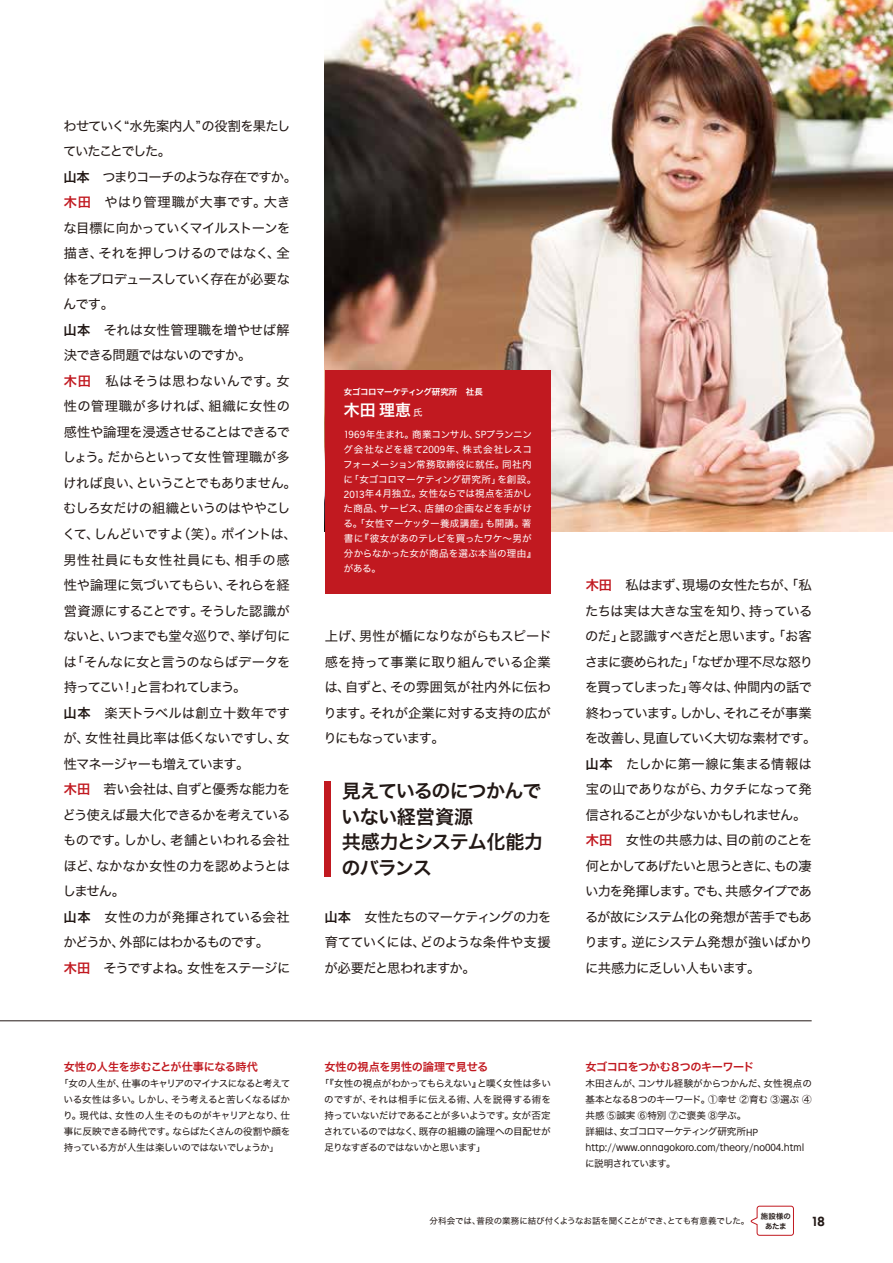
<style>
.page{position:relative;width:893px;height:1263px;background:#fff}
.page>*{position:absolute;margin:0;border:0;box-sizing:border-box;transform-origin:0 0}
.t1{font:19.2px/25.5px "Hira Kaku Std N W6";letter-spacing:-.04em;color:#221815}
.t2{font:15.9px "Hira Kaku Std N W6";color:#fff}
.t3{font:13.35px/25.5px "Hira Kaku Std N W4";letter-spacing:-.045em;color:#221815}
.t4{font:11.7px "Rakuten Global B";color:#221815}
.t5{font:11.1px "Hira Kaku Std N W6";letter-spacing:-.035em;color:#c11920}
.t6{font:11.1px "Hira Kaku Std N W6";letter-spacing:-.055em;color:#c11920}
.t7{font:9.6px/15.9px "Hira Kaku Std N W4";letter-spacing:-.05em;color:#221815;text-align:justify}
.t8{font:9.6px/14.9px "Hira Kaku Std N W4";color:#fff}
.t9{font:9.6px "Hira Kaku Std N W4";letter-spacing:-.07em;color:#221815}
.t10{font:9.15px "Rakuten Global R";color:#221815}
.t11{font:8.55px "Hira Kaku Std N W4";letter-spacing:-.025em;color:#221815}
.t12{font:8.55px "Hira Kaku Std N W6";letter-spacing:-.045em;color:#fff}
.t13{font:7.5px/10.6px "Hira Kaku Std N W6";letter-spacing:-.005em;color:#221815;text-align:center}
.s1{font-family:"Hira Kaku Std N W6"}
.s2{font-family:"Hira Kaku Std N W6";color:#c11920}
.s3{font-family:"Hira Kaku Std N W4";font-size:9.6px}
.s4{font-family:"Rakuten Global R";font-size:9.15px}
</style>
<div class="page">
<img style="left:325px;top:0;width:568px;height:531px">
<div style="left:325px;top:370px;width:226px;height:224px;background:#c11920"></div>
<hr style="left:0;top:1020px;width:812px;height:1px;background:#221815">
<div style="left:325px;top:782px;width:6px;height:95px;background:#c11920"></div>
<svg style="left:750px;top:1205px;width:44px;height:31px"></svg>
<p class="t3" style="left:62px;top:113px;width:236px">わせていく“水先案内人”の役割を果たしていたことでした。<br><span class="s1">山本</span>　つまりコーチのような存在ですか。<span class="s2">木田</span>　やはり管理職が大事です。大きな目標に向かっていくマイルストーンを描き、それを押しつけるのではなく、全体をプロデュースしていく存在が必要なんです。<br><span class="s1">山本</span>　それは女性管理職を増やせば解決できる問題ではないのですか。<br><span class="s2">木田</span>　私はそうは思わないんです。女性の管理職が多ければ、組織に女性の感性や論理を浸透させることはできるでしょう。だからといって女性管理職が多ければ良い、ということでもありません。むしろ女だけの組織というのはややこしくて、しんどいですよ（笑）。ポイントは、男性社員にも女性社員にも、相手の感性や論理に気づいてもらい、それらを経営資源にすることです。そうした認識がないと、いつまでも堂々巡りで、挙げ句には「そんなに女と言うのならばデータを持ってこい！」と言われてしまう。<br><span class="s1">山本</span>　楽天トラベルは創立十数年ですが、女性社員比率は低くないですし、女性マネージャーも増えています。<br><span class="s2">木田</span>　若い会社は、自ずと優秀な能力をどう使えば最大化できるかを考えているものです。しかし、老舗といわれる会社ほど、なかなか女性の力を認めようとはしません。<br><span class="s1">山本</span>　女性の力が発揮されている会社かどうか、外部にはわかるものです。<br><span class="s2">木田</span>　そうですよね。女性をステージに</p>
<p class="t5" style="left:64px;top:1058px;width:196px">女性の人生を歩むことが仕事になる時代</p>
<p class="t7" style="left:63px;top:1076px;width:229px;text-indent:-4px">「女の人生が、仕事のキャリアのマイナスになると考えている女性は多い。しかし、そう考えると苦しくなるばかり。現代は、女性の人生そのものがキャリアとなり、仕事に反映できる時代です。ならばたくさんの役割や顔を持っている方が人生は楽しいのではないでしょうか」</p>
<p class="t12" style="left:344px;top:386px;width:140px">女ゴコロマーケティング研究所　社長</p>
<p class="t2" style="left:344px;top:398px;width:80px">木田理恵<span class="s3">氏</span></p>
<p class="t8" style="left:343px;top:427px;width:195px"><span class="s4">1969</span>年生まれ。商業コンサル、<span class="s4">SP</span>プランニング会社などを経て<span class="s4">2009</span>年、株式会社レスコフォーメーション常務取締役に就任。同社内に「女ゴコロマーケティング研究所」を創設。<br><span class="s4">2013</span>年４月独立。女性ならでは視点を活かした商品、サービス、店舗の企画などを手がける。「女性マーケッター養成講座」も開講。著書に『彼女があのテレビを買ったワケ～男が分からなかった女が商品を選ぶ本当の理由』がある。</p>
<p class="t3" style="left:324px;top:623px;width:230px;text-align:justify">上げ、男性が楯になりながらもスピード感を持って事業に取り組んでいる企業は、自ずと、その雰囲気が社内外に伝わります。それが企業に対する支持の広がりにもなっています。</p>
<h1 class="t1" style="left:341px;top:779px;width:204px">見えているのにつかんでいない経営資源<br>共感力とシステム化能力のバランス</h1>
<p class="t3" style="left:324px;top:904px;width:228px;text-align:justify"><span class="s1">山本</span>　女性たちのマーケティングの力を育てていくには、どのような条件や支援が必要だと思われますか。</p>
<p class="t5" style="left:324px;top:1058px;width:165px">女性の視点を男性の論理で見せる</p>
<p class="t7" style="left:324px;top:1076px;width:229px;text-indent:-4px">「『女性の視点がわかってもらえない』と嘆く女性は多いのですが、それは相手に伝える術、人を説得する術を持っていないだけであることが多いようです。女が否定されているのではなく、既存の組織の論理への目配せが足りなすぎるのではないかと思います」</p>
<p class="t3" style="left:585px;top:572px;width:233px"><span class="s2">木田</span>　私はまず、現場の女性たちが、「私たちは実は大きな宝を知り、持っているのだ」と認識すべきだと思います。「お客さまに褒められた」「なぜか理不尽な怒りを買ってしまった」等々は、仲間内の話で終わっています。しかし、それこそが事業を改善し、見直していく大切な素材です。<span class="s1">山本</span>　たしかに第一線に集まる情報は宝の山でありながら、カタチになって発信されることが少ないかもしれません。<span class="s2">木田</span>　女性の共感力は、目の前のことを何とかしてあげたいと思うときに、もの凄い力を発揮します。でも、共感タイプであるが故にシステム化の発想が苦手でもあります。逆にシステム発想が強いばかりに共感力に乏しい人もいます。</p>
<p class="t6" style="left:585px;top:1058px;width:170px">女ゴコロをつかむ８つのキーワード</p>
<p class="t7" style="left:585px;top:1076px;width:228px;text-align:left">木田さんが、コンサル経験がからつかんだ、女性視点の基本となる８つのキーワード。①幸せ ②育む ③選ぶ ④共感 ⑤誠実 ⑥特別 ⑦ご褒美 ⑧学ぶ。<br>詳細は、女ゴコロマーケティング研究所<span class="s4">HP</span></p>
<p class="t10" style="left:585px;top:1142px;width:220px">http://www.onnagokoro.com/theory/no004.html</p>
<p class="t9" style="left:585px;top:1156px;width:92px">に説明されています。</p>
<p class="t13" style="left:761px;top:1210px;width:32px">施設様のあたま</p>
<p class="t11" style="left:429px;top:1214px;width:321px">分科会では、普段の業務に結び付くようなお話を聞くことができ、とても有意義でした。</p>
<p class="t4" style="left:811px;top:1213px;width:15px">18</p>
</div>
